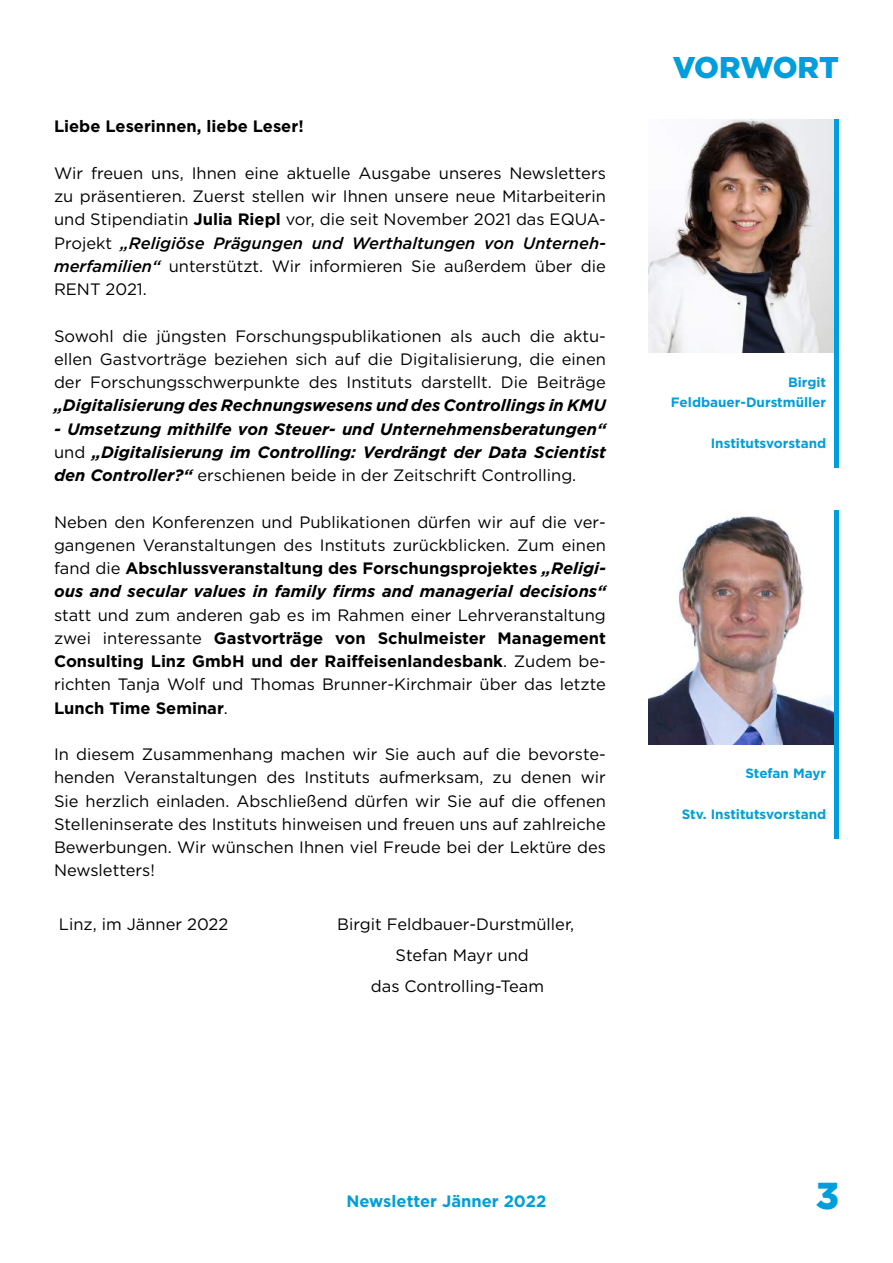
<style>
.page{position:relative;width:893px;height:1263px;background:#fff}
.page>*{position:absolute;margin:0;border:0;box-sizing:border-box;transform-origin:0 0}
.t1{font:900 37.5px "Gotham";color:#009eda}
.t2{font:900 30px "Gotham";letter-spacing:-.01em;color:#009eda}
.t3{font:16.5px/23.2px "Gotham";color:#000;text-align:justify}
.t4{font:italic 700 16.5px/23.2px "Gotham";color:#000;text-align:justify}
.t5{font:700 16.5px "Gotham";color:#000}
.t6{font:700 16.5px "Gotham";color:#009eda}
.t7{font:700 13.5px/20.2px "Gotham";color:#009eda;text-align:right}
.s1{font-weight:700}
.s2{font-weight:500;font-style:italic}
.s3{font-weight:400;font-style:normal}
.s4{font-weight:700;font-style:italic}
</style>
<div class="page">
<img style="left:649px;top:119px;width:186px;height:234px">
<hr style="left:835px;top:119px;width:4px;height:349px;background:#009eda">
<img style="left:649px;top:510px;width:186px;height:234px">
<hr style="left:835px;top:510px;width:4px;height:329px;background:#009eda">
<p class="t5" style="left:54px;top:115px;width:251px">Liebe Leserinnen, liebe Leser!</p>
<p class="t3" style="left:54px;top:161px;width:553px">Wir freuen uns, Ihnen eine aktuelle Ausgabe unseres Newsletters zu präsentieren. Zuerst stellen wir Ihnen unsere neue Mitarbeiterin und Stipendiatin <span class="s1">Julia Riepl</span> vor, die seit November 2021 das EQUA-Projekt <span class="s2">„Religiöse Prägungen und Werthaltungen von Unterneh&shy;merfamilien“</span> unterstützt. Wir informieren Sie außerdem über die RENT 2021.</p>
<p class="t3" style="left:54px;top:324px;width:553px">Sowohl die jüngsten Forschungspublikationen als auch die aktu&shy;ellen Gastvorträge beziehen sich auf die Digitalisierung, die einen der Forschungsschwerpunkte des Instituts darstellt. Die Beiträge</p>
<p class="t4" style="left:54px;top:394px;width:553px">„Digitalisierung des Rechnungswesens und des Controllings in KMU</p>
<p class="t4" style="left:54px;top:417px;width:553px">- Umsetzung mithilfe von Steuer- und Unternehmensberatungen“ <span class="s3">und</span> „Digitalisierung im Controlling: Verdrängt der Data Scientist den Controller?“ <span class="s3">erschienen beide in der Zeitschrift Controlling.</span></p>
<p class="t3" style="left:54px;top:510px;width:553px">Neben den Konferenzen und Publikationen dürfen wir auf die ver&shy;gangenen Veranstaltungen des Instituts zurückblicken. Zum einen fand die <span class="s1">Abschlussveranstaltung des Forschungsprojektes</span> <span class="s4">„Religi&shy;ous and secular values in family firms and managerial decisions“</span></p>
<p class="t3" style="left:54px;top:603px;width:553px">statt und zum anderen gab es im Rahmen einer Lehrveranstaltung zwei interessante <span class="s1">Gastvorträge von Schulmeister Management Consulting Linz GmbH und der Raiffeisenlandesbank</span>. Zudem be&shy;richten Tanja Wolf und Thomas Brunner-Kirchmair über das letzte <span class="s1">Lunch Time Seminar</span>.</p>
<p class="t3" style="left:54px;top:742px;width:553px">In diesem Zusammenhang machen wir Sie auch auf die bevorste&shy;henden Veranstaltungen des Instituts aufmerksam, zu denen wir Sie herzlich einladen. Abschließend dürfen wir Sie auf die offenen Stelleninserate des Instituts hinweisen und freuen uns auf zahlreiche Bewerbungen. Wir wünschen Ihnen viel Freude bei der Lektüre des Newsletters!</p>
<p class="t3" style="left:59px;top:912px;width:171px">Linz, im Jänner 2022</p>
<p class="t3" style="left:337px;top:912px;width:238px">Birgit Feldbauer-Durstmüller,</p>
<p class="t3" style="left:396px;top:943px;width:135px">Stefan Mayr und</p>
<p class="t3" style="left:371px;top:974px;width:175px">das Controlling-Team</p>
<h2 class="t2" style="left:673px;top:47px;width:168px">VORWORT</h2>
<p class="t7" style="left:671px;top:372px;width:157px">Birgit<br>Feldbauer-Durstmüller</p>
<p class="t7" style="left:711px;top:433px;width:117px">Institutsvorstand</p>
<p class="t7" style="left:745px;top:763px;width:82px">Stefan Mayr</p>
<p class="t7" style="left:682px;top:803px;width:146px">Stv. Institutsvorstand</p>
<p class="t6" style="left:347px;top:1190px;width:201px">Newsletter Jänner 2022</p>
<h1 class="t1" style="left:816px;top:1170px;width:25px">3</h1>
</div>
